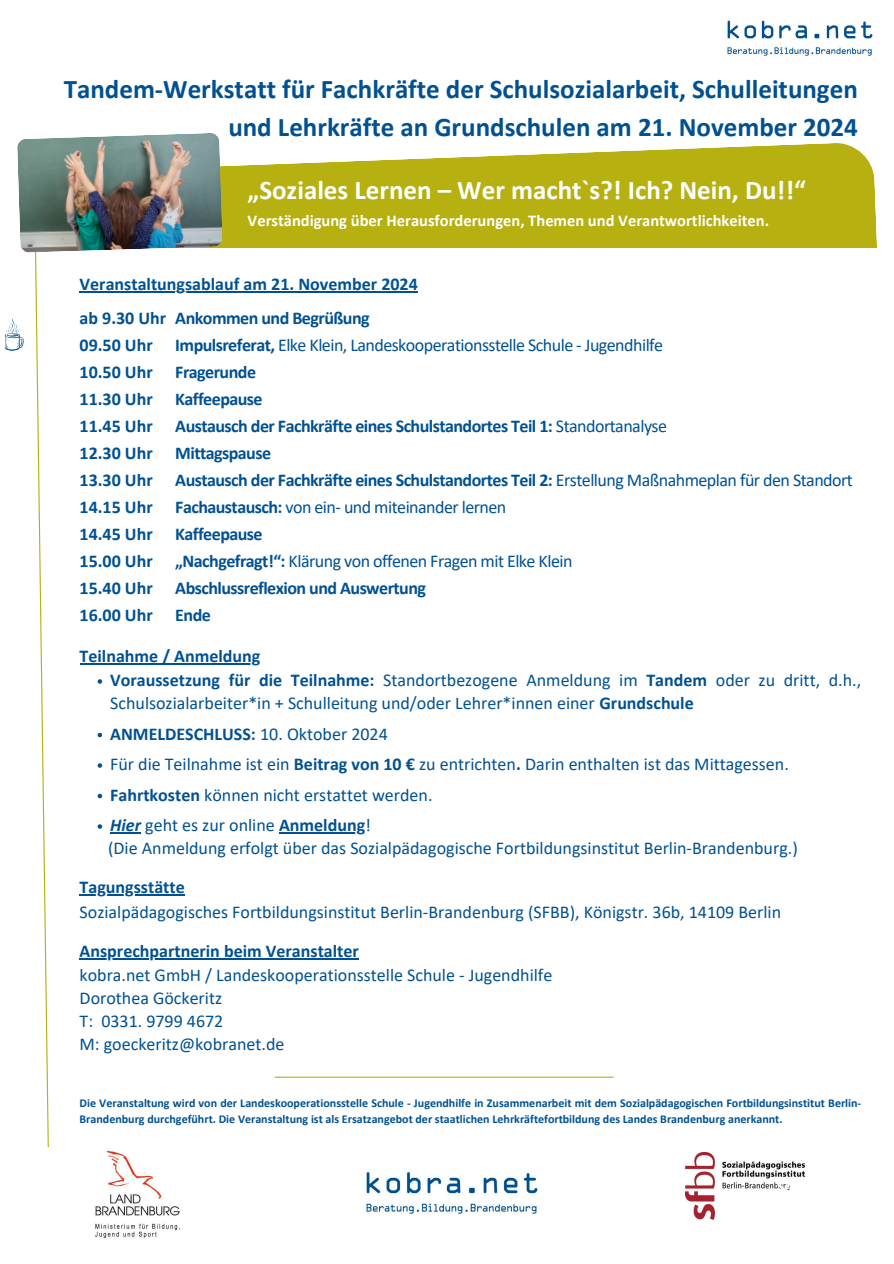
<style>
.page{position:relative;width:894px;height:1264px;background:#fff}
.page>*{position:absolute;margin:0;border:0;box-sizing:border-box;transform-origin:0 0}
.t1{font:700 27px/37.2px "Calibri";color:#005192;text-align:right}
.t2{font:700 27px "Calibri";color:#fff}
.t3{font:18px/23.2px "Calibri";color:#005192}
.t4{font:700 18px/27px "Calibri";letter-spacing:-.03em;color:#005192}
.t5{font:700 18px/27px "Calibri";color:#005192}
.t6{font:700 16.5px "Calibri";color:#fff}
.t7{font:700 12px/16px "Calibri";color:#005192}
.s1{font-weight:400}
.s2{font-weight:700}
.s3{font-weight:700;font-style:italic}
</style>
<div class="page">
<svg style="left:222px;top:143px;width:655px;height:105px;background:#beb92b"></svg>
<svg style="left:35px;top:253px;width:14px;height:895px"></svg>
<img style="left:685px;top:1152px;width:118px;height:67px">
<img style="left:366px;top:1172px;width:172px;height:43px">
<img style="left:95px;top:1150px;width:85px;height:89px">
<hr style="left:274px;top:1076px;width:339px;height:1px;background:#b6b111">
<img style="left:727px;top:20px;width:146px;height:36px">
<img style="left:17px;top:133px;width:205px;height:120px">
<svg style="left:5px;top:319px;width:18px;height:31px"></svg>
<hr style="left:80px;top:291px;width:338px;height:2px;background:#005192">
<hr style="left:80px;top:663px;width:180px;height:1px;background:#005192">
<svg style="left:98px;top:679px;width:4px;height:4px"></svg>
<svg style="left:98px;top:732px;width:4px;height:5px"></svg>
<svg style="left:98px;top:763px;width:4px;height:4px"></svg>
<svg style="left:98px;top:793px;width:4px;height:5px"></svg>
<svg style="left:98px;top:824px;width:4px;height:4px"></svg>
<hr style="left:110px;top:832px;width:31px;height:1px;background:#005192">
<hr style="left:279px;top:832px;width:86px;height:1px;background:#005192">
<hr style="left:80px;top:893px;width:105px;height:2px;background:#005192">
<hr style="left:80px;top:958px;width:279px;height:1px;background:#005192">
<h2 class="t1" style="left:64px;top:73px;width:795px">Tandem-Werkstatt für Fachkräfte der Schulsozialarbeit, Schulleitungen und Lehrkräfte an Grundschulen am 21. November 2024</h2>
<p class="t2" style="left:247px;top:179px;width:559px">„Soziales Lernen – Wer macht`s?! Ich? Nein, Du!!“</p>
<p class="t6" style="left:247px;top:214px;width:523px">Verständigung über Herausforderungen, Themen und Verantwortlichkeiten.</p>
<h2 class="t5" style="left:80px;top:272px;width:339px">Veranstaltungsablauf am 21. November 2024</h2>
<h2 class="t5" style="left:80px;top:306px;width:88px">ab 9.30 Uhr<br>09.50 Uhr<br>10.50 Uhr<br>11.30 Uhr<br>11.45 Uhr<br>12.30 Uhr<br>13.30 Uhr<br>14.15 Uhr<br>14.45 Uhr<br>15.00 Uhr<br>15.40 Uhr<br>16.00 Uhr</h2>
<p class="t4" style="left:175px;top:306px;width:679px">Ankommen und Begrüßung<br>Impulsreferat, <span class="s1">Elke Klein, Landeskooperationsstelle Schule - Jugendhilfe<br></span>Fragerunde<br>Kaffeepause<br>Austausch der Fachkräfte eines Schulstandortes Teil 1: <span class="s1">Standortanalyse<br></span>Mittagspause<br>Austausch der Fachkräfte eines Schulstandortes Teil 2: <span class="s1">Erstellung Maßnahmeplan für den Standort </span>Fachaustausch: <span class="s1">von ein- und miteinander lernen<br></span>Kaffeepause<br>„Nachgefragt!“: <span class="s1">Klärung von offenen Fragen mit Elke Klein<br></span>Abschlussreflexion und Auswertung<br>Ende</p>
<p class="t5" style="left:80px;top:644px;width:182px">Teilnahme / Anmeldung</p>
<p class="t3" style="left:110px;top:670px;width:752px"><span class="s2">Voraussetzung für die Teilnahme:</span> Standortbezogene Anmeldung im <span class="s2">Tandem</span> oder zu dritt, d.h.,<br>Schulsozialarbeiter*in + Schulleitung und/oder Lehrer*innen einer <span class="s2">Grundschule</span></p>
<h3 class="t5" style="left:110px;top:721px;width:279px">ANMELDESCHLUSS: <span class="s1">10. Oktober 2024</span></h3>
<h3 class="t3" style="left:110px;top:754px;width:680px">Für die Teilnahme ist ein <span class="s2">Beitrag von 10 €</span> zu entrichten<span class="s2">.</span> Darin enthalten ist das Mittagessen.</h3>
<h3 class="t3" style="left:110px;top:784px;width:324px"><span class="s2">Fahrtkosten</span> können nicht erstattet werden.</h3>
<p class="t3" style="left:110px;top:815px;width:262px"><span class="s3">Hier</span> geht es zur online <span class="s2">Anmeldung</span>!</p>
<p class="t3" style="left:108px;top:838px;width:691px">(Die Anmeldung erfolgt über das Sozialpädagogische Fortbildungsinstitut Berlin-Brandenburg.)</p>
<p class="t3" style="left:80px;top:875px;width:703px;line-height:25px"><span class="s2">Tagungsstätte<br></span>Sozialpädagogisches Fortbildungsinstitut Berlin-Brandenburg (SFBB), Königstr. 36b, 14109 Berlin</p>
<p class="t3" style="left:80px;top:941px;width:474px"><span class="s2">Ansprechpartnerin beim Veranstalter<br></span>kobra.net GmbH / Landeskooperationsstelle Schule - Jugendhilfe Dorothea Göckeritz<br>T: 0331. 9799 4672<br>M: goeckeritz@kobranet.de</p>
<p class="t7" style="left:80px;top:1096px;width:783px">Die Veranstaltung wird von der Landeskooperationsstelle Schule - Jugendhilfe in Zusammenarbeit mit dem Sozialpädagogischen Fortbildungsinstitut Berlin-<br>Brandenburg durchgeführt. Die Veranstaltung ist als Ersatzangebot der staatlichen Lehrkräftefortbildung des Landes Brandenburg anerkannt.</p>
</div>
